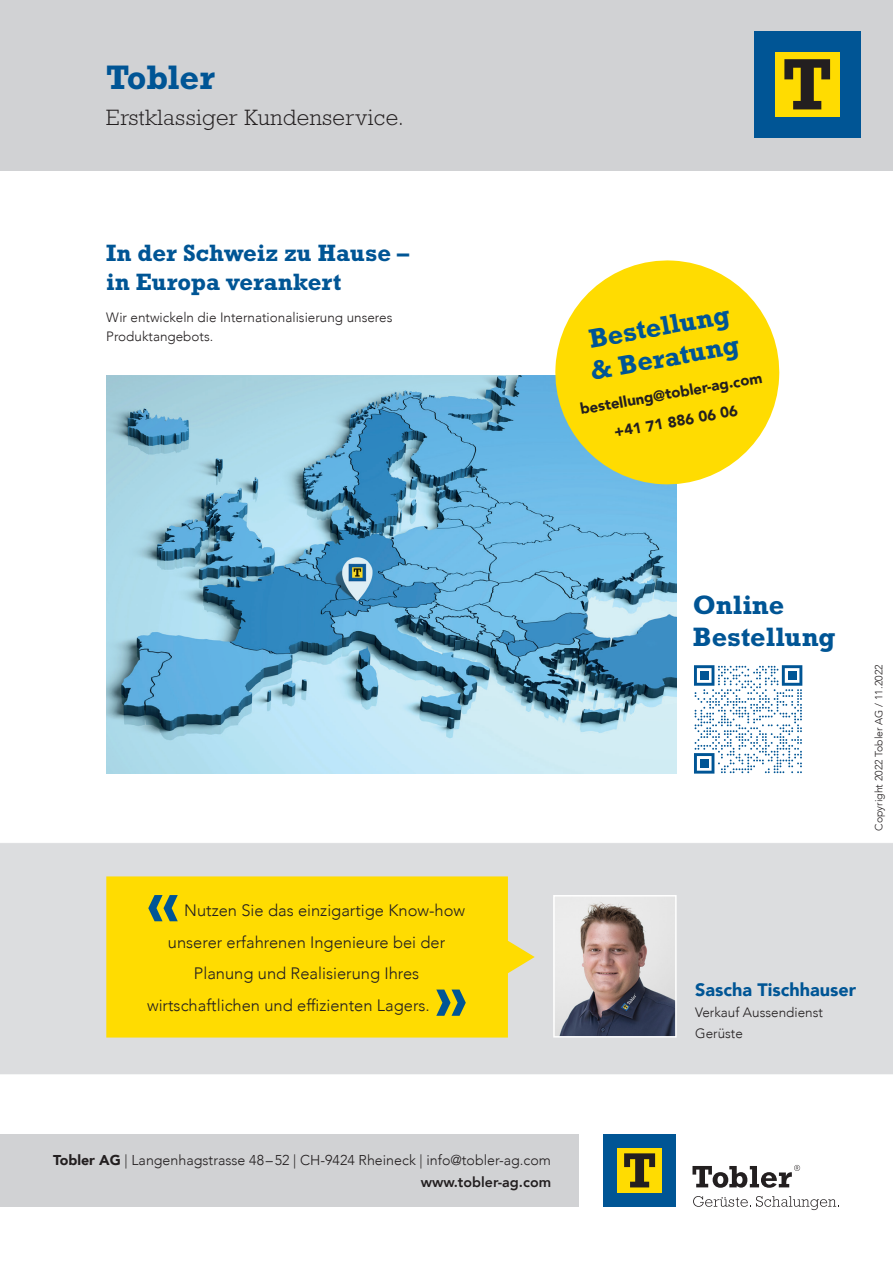
<style>
.page{position:relative;width:893px;height:1263px;background:#fff}
.page>*{position:absolute;margin:0;border:0;box-sizing:border-box;transform-origin:0 0}
.t1{font:700 55.5px "Rockwell Std";color:#005595}
.t2{font:700 34.5px "Rockwell Std";color:#005595}
.t3{font:700 27px/31.5px "Rockwell Std";color:#005595}
.t4{font:700 24px/28.5px "Rockwell Std";color:#005595}
.t5{font:300 22.5px "Rockwell Std";letter-spacing:.02em;color:#231f20}
.t6{font:900 18px "Avenir";color:#005595}
.t7{font:300 16.5px "Avenir";color:#231f20}
.t8{font:900 15px/28.2px "Avenir";color:#231f20;text-align:center}
.t9{font:300 14.25px/22.5px "Avenir";color:#231f20;text-align:right}
.t10{font:300 13.5px/21px "Avenir";color:#231f20}
.t11{font:300 10.5px "Avenir";color:#231f20}
.s1{font-weight:900}
.s2{font-weight:800}
</style>
<div class="page">
<div style="left:0;top:843px;width:893px;height:232px;background:#dcdddf"></div>
<div style="left:106px;top:876px;width:429px;height:161px;background:#ffdc01"></div>
<div style="left:0;top:0;width:893px;height:170px;background:#d1d2d4"></div>
<div style="left:0;top:1134px;width:578px;height:72px;background:#d1d2d4"></div>
<img style="left:106px;top:376px;width:570px;height:398px">
<svg style="left:552px;top:260px;width:228px;height:227px;fill:#ffdc01"></svg>
<div style="left:603px;top:1134px;width:73px;height:72px;background:#005595"></div>
<div style="left:617px;top:1148px;width:45px;height:44px;background:#ffdc01"></div>
<svg style="left:624px;top:1153px;width:31px;height:34px"></svg>
<svg style="left:693px;top:1196px;width:146px;height:14px"></svg>
<svg style="left:692px;top:1165px;width:108px;height:23px"></svg>
<div style="left:754px;top:31px;width:106px;height:107px;background:#005595"></div>
<div style="left:775px;top:52px;width:65px;height:65px;background:#ffdc01"></div>
<svg style="left:784px;top:59px;width:46px;height:50px"></svg>
<img style="left:556px;top:898px;width:118px;height:136px">
<div style="left:553px;top:895px;width:124px;height:142px;border:2px solid #fff"></div>
<svg style="left:694px;top:665px;width:108px;height:109px"></svg>
<div style="left:700px;top:671px;width:9px;height:9px;background:#005595"></div>
<div style="left:788px;top:671px;width:8px;height:9px;background:#005595"></div>
<div style="left:700px;top:759px;width:9px;height:9px;background:#005595"></div>
<h2 class="t2" style="left:106px;top:57px;width:110px">Tobler</h2>
<h3 class="t5" style="left:106px;top:105px;width:299px">Erstklassiger Kundenservice.</h3>
<h3 class="t4" style="left:106px;top:238px;width:304px">In der Schweiz zu Hause – in Europa verankert</h3>
<p class="t10" style="left:106px;top:308px;width:288px;line-height:19.5px">Wir entwickeln die Internationalisierung unseres<br>Produktangebots.</p>
<h3 class="t3" style="left:582px;top:324px;width:152px;rotate:-10deg">Bestellung &amp; Beratung</h3>
<p class="t8" style="left:578px;top:395px;width:186px;rotate:-10deg">bestellung@tobler-ag.com +41 71 886 06 06</p>
<h1 class="t1" style="left:148px;top:870px;width:32px">«</h1>
<p class="t7" style="left:184px;top:900px;width:282px">Nutzen Sie das einzigartige Know-how</p>
<p class="t7" style="left:168px;top:932px;width:279px">unserer erfahrenen Ingenieure bei der</p>
<p class="t7" style="left:194px;top:963px;width:227px">Planung und Realisierung Ihres</p>
<p class="t7" style="left:147px;top:995px;width:284px">wirtschaftlichen und effizienten Lagers.</p>
<h1 class="t1" style="left:436px;top:964px;width:32px">»</h1>
<p class="t9" style="left:53px;top:1148px;width:499px"><span class="s1">Tobler AG</span> | Langenhagstrasse 48–52 | CH-9424 Rheineck | info@tobler-ag.com <span class="s2">www.tobler-ag.com</span></p>
<h3 class="t3" style="left:693px;top:589px;width:144px">Online<br>Bestellung</h3>
<p class="t11" style="left:873px;top:831px;width:168px;rotate:-90deg">Copyright 2022 Tobler AG / 11.2022</p>
<p class="t6" style="left:695px;top:974px;width:163px">Sascha Tischhauser</p>
<p class="t10" style="left:695px;top:1001px;width:129px">Verkauf Aussendienst<br>Gerüste</p>
</div>
